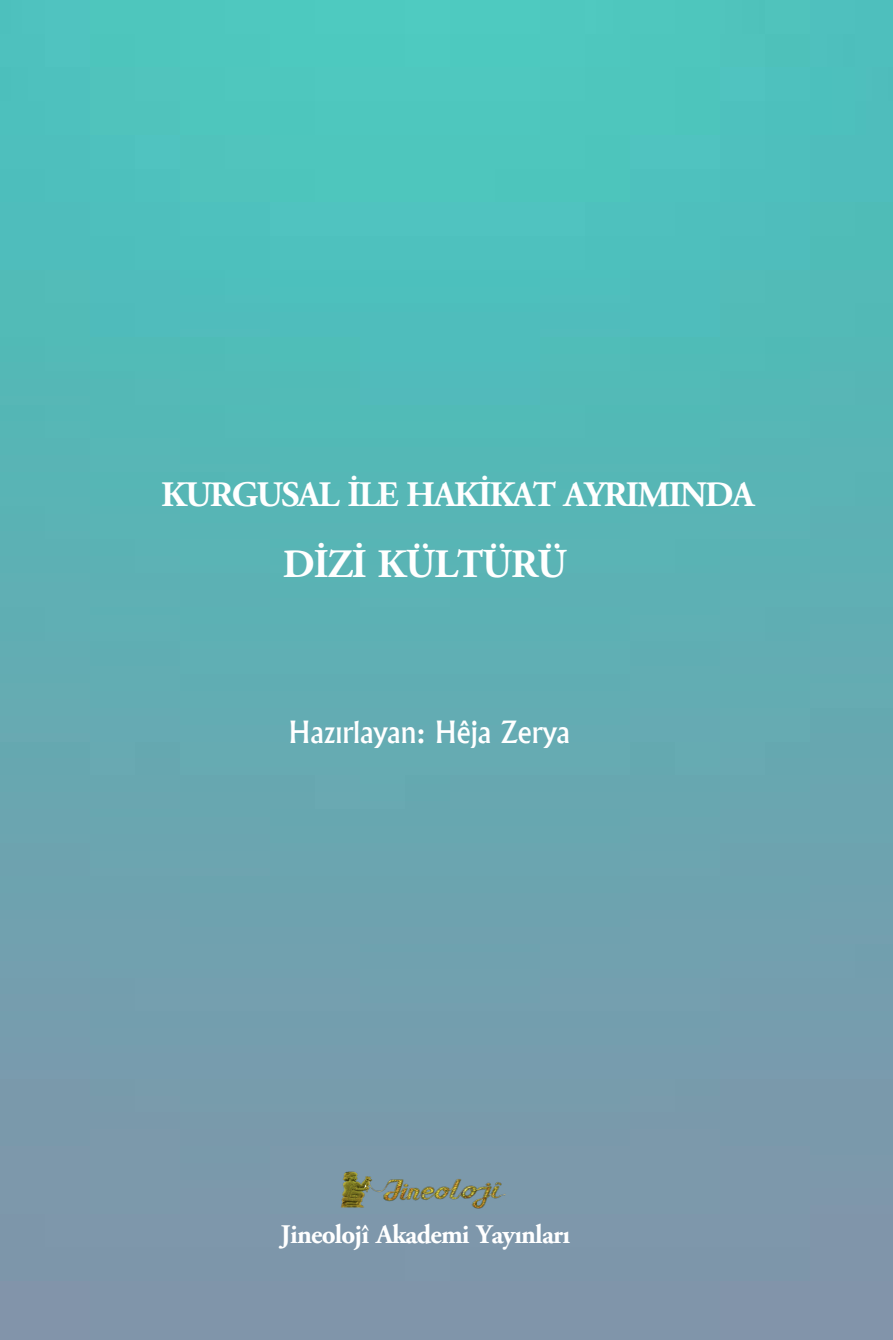
<style>
.page{position:relative;width:893px;height:1340px;background:#fff}
.page>*{position:absolute;margin:0;border:0;box-sizing:border-box;transform-origin:0 0}
.t1{font:40.5px "A Nefel Sereke Qelew";letter-spacing:-.025em;color:#fff}
.t2{font:36px "A Nefel Sereke Qelew";letter-spacing:-.05em;color:#fff}
.t3{font:500 29.25px "Albertus";color:#fff}
.t4{font:27px "A Nefel Sereke Qelew";letter-spacing:-.03em;color:#fff}
</style>
<div class="page">
<img style="left:0;top:0;width:893px;height:1339px">
<img style="left:309px;top:1164px;width:230px;height:75px">
<p class="t2" style="left:161px;top:472px;width:595px">KURGUSAL İLE HAKİKAT AYRIMINDA</p>
<p class="t1" style="left:283px;top:539px;width:286px">DİZİ KÜLTÜRÜ</p>
<p class="t3" style="left:289px;top:714px;width:283px">Hazırlayan: Hêja Zerya</p>
<p class="t4" style="left:281px;top:1217px;width:291px">Jineolojî Akademi Yayınları</p>
</div>
